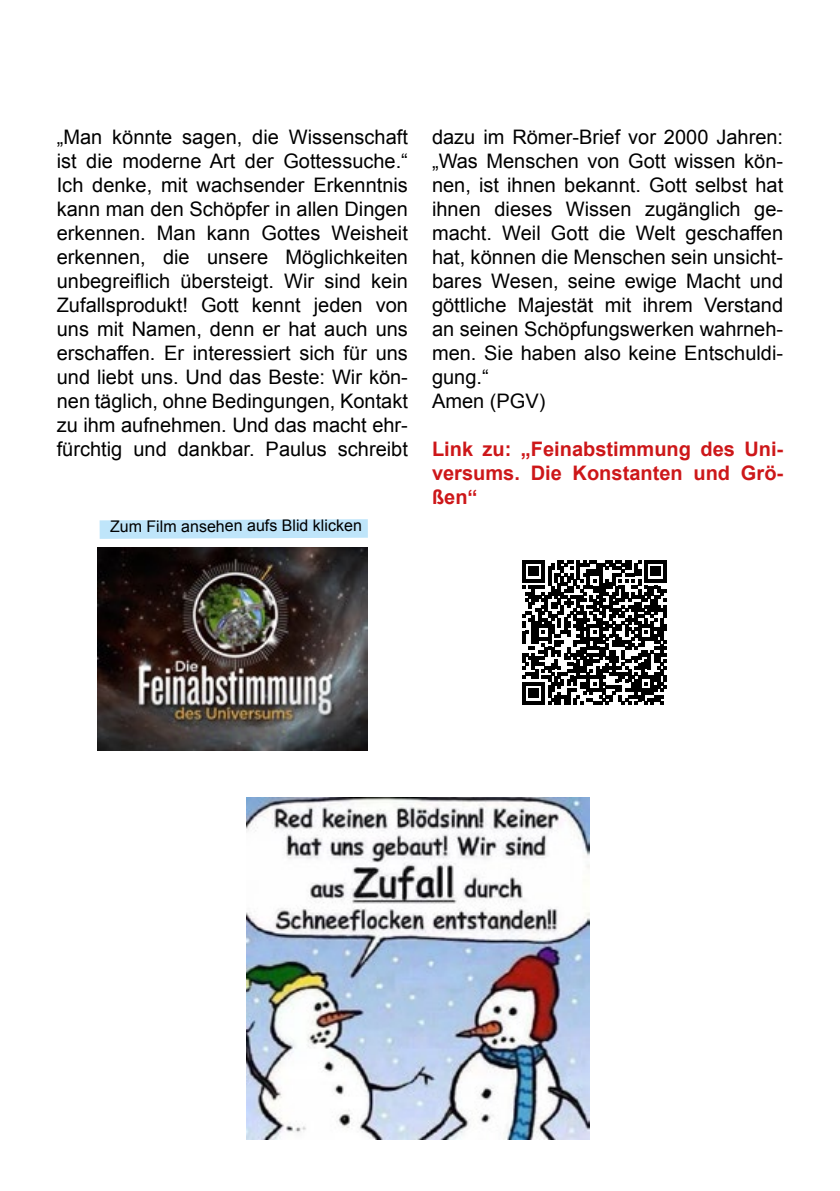
<style>
.page{position:relative;width:840px;height:1191px;background:#fff}
.page>*{position:absolute;margin:0;border:0;box-sizing:border-box;transform-origin:0 0}
.t1{font:20px/24px "Arial";color:#000;text-align:justify}
.t2{font:700 20px/24px "Arial";color:#cd1719;text-align:justify}
.t3{font:16px "Arial";letter-spacing:-.005em;color:#000}
</style>
<div class="page">
<img style="left:247px;top:797px;width:342px;height:343px">
<img style="left:97px;top:548px;width:270px;height:202px">
<svg style="left:522px;top:560px;width:144px;height:144px"></svg>
<svg style="left:99px;top:519px;width:268px;height:20px;background:#c3e6fa"></svg>
<p class="t1" style="left:57px;top:125px;width:352px">„Man könnte sagen, die Wissenschaft ist die moderne Art der Gottessuche.“ Ich denke, mit wachsender Erkenntnis kann man den Schöpfer in allen Dingen erkennen. Man kann Gottes Weisheit erkennen, die unsere Möglichkeiten unbegreiflich übersteigt. Wir sind kein Zufallsprodukt! Gott kennt jeden von uns mit Namen, denn er hat auch uns erschaffen. Er interessiert sich für uns und liebt uns. Und das Beste: Wir kön&shy;nen täglich, ohne Bedingungen, Kontakt zu ihm aufnehmen. Und das macht ehr&shy;fürchtig und dankbar. Paulus schreibt</p>
<p class="t1" style="left:432px;top:125px;width:352px;text-align:left">dazu im Römer-Brief vor 2000 Jahren: „Was Menschen von Gott wissen kön&shy;nen, ist ihnen bekannt. Gott selbst hat ihnen dieses Wissen zugänglich ge&shy;macht. Weil Gott die Welt geschaffen hat, können die Menschen sein unsicht&shy;bares Wesen, seine ewige Macht und göttliche Majestät mit ihrem Verstand an seinen Schöpfungswerken wahrneh&shy;men. Sie haben also keine Entschuldi&shy;gung.“<br>Amen (PGV)</p>
<p class="t2" style="left:432px;top:438px;width:352px">Link zu: „Feinabstimmung des Uni&shy;versums. Die Konstanten und Grö&shy;ßen“</p>
<p class="t3" style="left:110px;top:515px;width:253px">Zum Film ansehen aufs Blid klicken</p>
</div>
